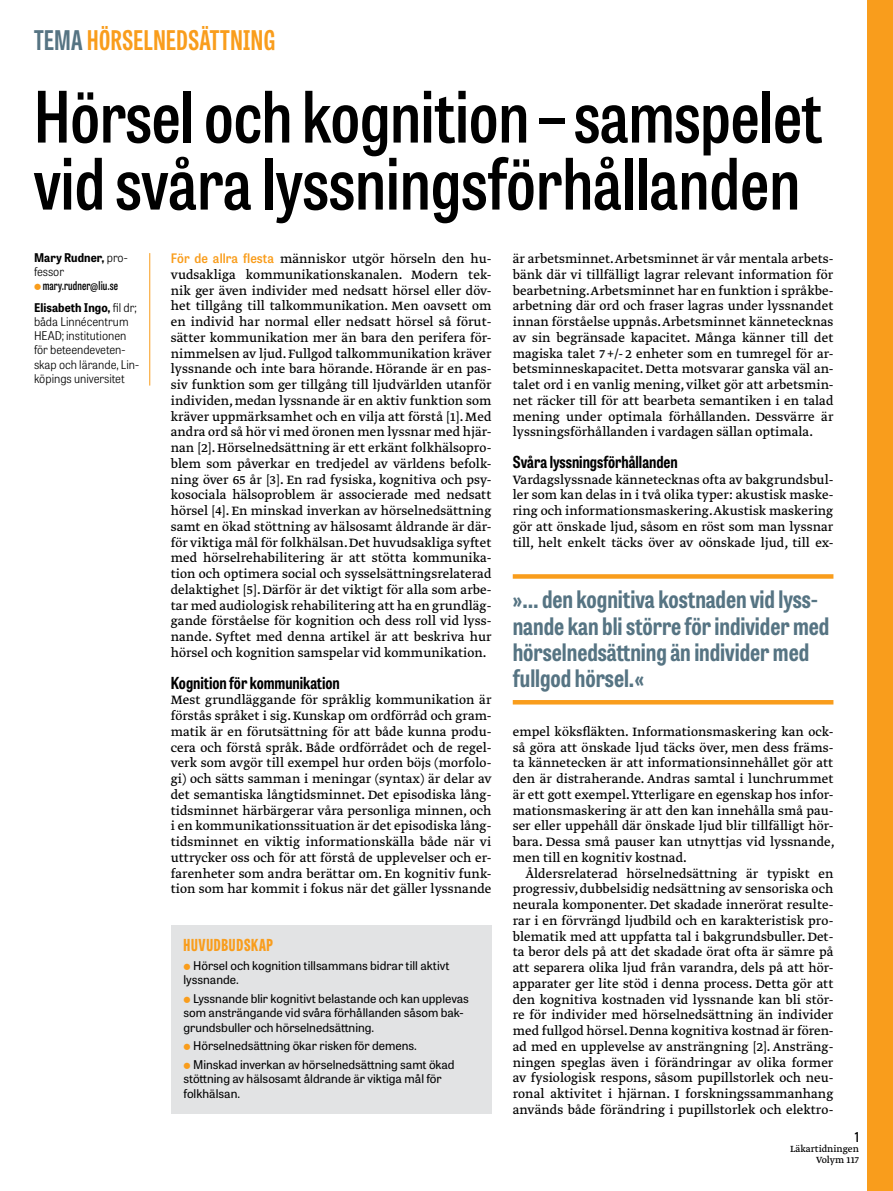
<style>
.page{position:relative;width:893px;height:1191px;background:#fff}
.page>*{position:absolute;margin:0;border:0;box-sizing:border-box;transform-origin:0 0}
.t1{font:600 70.5px/67.1px "Tablet Gothic Condensed";letter-spacing:-.005em;color:#000}
.t2{font:700 27px "Tablet Gothic Compressed";letter-spacing:.02em;color:#f99d1c}
.t3{font:700 24px/26.2px "Tablet Gothic Condensed";color:#567483}
.t4{font:700 16.5px "Tablet Gothic Condensed";color:#000}
.t5{font:800 16.5px "Tablet Gothic Compressed";letter-spacing:.045em;color:#f99d1c}
.t6{font:14.25px/15.8px "Greta Text Pro Regular Min";color:#000;text-align:justify}
.t7{font:600 13.5px "Tablet Gothic Condensed";color:#000}
.t8{font:12px/14.4px "Tablet Gothic";color:#000}
.t9{font:300 12px/14.2px "Tablet Gothic Narrow";color:#000}
.t10{font:700 12px/14.2px "Tablet Gothic Narrow";letter-spacing:.005em;color:#000}
.t11{font:600 12px "Tablet Gothic Compressed";letter-spacing:.01em;color:#000}
.t12{font:10.5px/10.5px "Greta Text Pro";color:#000;text-align:right}
.s1{color:#567483}
.s2{font-family:"Tablet Gothic Narrow";font-weight:600;font-size:13.05px;color:#f99d1c}
.s3{font-weight:300}
.s4{font-weight:700}
</style>
<div class="page">
<div style="left:867px;top:0;width:26px;height:1191px;background:#f99d1c"></div>
<hr style="left:149px;top:253px;width:1px;height:132px;background:#f99d1c">
<div style="left:171px;top:926px;width:320px;height:188px;background:#e2e3e4"></div>
<svg style="left:513px;top:574px;width:320px;height:4px"></svg>
<hr style="left:513px;top:700px;width:320px;height:4px;background:#f99d1c">
<h2 class="t2" style="left:34px;top:22px;width:243px"><span class="s1">TEMA</span> HÖRSELNEDSÄTTNING</h2>
<h1 class="t1" style="left:34px;top:81px;width:790px">Hörsel och kognition – samspelet vid svåra lyssningsförhållanden</h1>
<p class="t6" style="left:171px;top:251px;width:322px"><span class="s2">För de allra flesta</span> människor utgör hörseln den hu&shy;vudsakliga kommunikationskanalen. Modern tek&shy;nik ger även individer med nedsatt hörsel eller döv&shy;het tillgång till talkommunikation. Men oavsett om en individ har normal eller nedsatt hörsel så förut&shy;sätter kommunikation mer än bara den perifera för&shy;nimmelsen av ljud. Fullgod talkommunikation kräver lyssnande och inte bara hörande. Hörande är en pas&shy;siv funktion som ger tillgång till ljudvärlden utanför individen, medan lyssnande är en aktiv funktion som kräver uppmärksamhet och en vilja att förstå [1]. Med andra ord så hör vi med öronen men lyssnar med hjär&shy;nan [2]. Hörselnedsättning är ett erkänt folkhälsopro&shy;blem som påverkar en tredjedel av världens befolk&shy;ning över 65 år [3]. En rad fysiska, kognitiva och psy&shy;kosociala hälsoproblem är associerade med nedsatt hörsel [4]. En minskad inverkan av hörselnedsättning samt en ökad stöttning av hälsosamt åldrande är där&shy;för viktiga mål för folkhälsan. Det huvudsakliga syftet med hörselrehabilitering är att stötta kommunika&shy;tion och optimera social och sysselsättningsrelaterad delaktighet [5]. Därför är det viktigt för alla som arbe&shy;tar med audiologisk rehabilitering att ha en grundläg&shy;gande förståelse för kognition och dess roll vid lyss&shy;nande. Syftet med denna artikel är att beskriva hur hörsel och kognition samspelar vid kommunikation.</p>
<p class="t4" style="left:171px;top:671px;width:171px">Kognition för kommunikation</p>
<p class="t6" style="left:171px;top:692px;width:322px">Mest grundläggande för språklig kommunikation är förstås språket i sig. Kunskap om ordförråd och gram&shy;matik är en förutsättning för att både kunna produ&shy;cera och förstå språk. Både ordförrådet och de regel&shy;verk som avgör till exempel hur orden böjs (morfolo&shy;gi) och sätts samman i meningar (syntax) är delar av det semantiska långtidsminnet. Det episodiska lång&shy;tidsminnet härbärgerar våra personliga minnen, och i en kommunikationssituation är det episodiska lång&shy;tidsminnet en viktig informationskälla både när vi uttrycker oss och för att förstå de upplevelser och er&shy;farenheter som andra berättar om. En kognitiv funk&shy;tion som har kommit i fokus när det gäller lyssnande</p>
<p class="t6" style="left:513px;top:251px;width:322px">är arbetsminnet.Arbetsminnet är vår mentala arbets&shy;bänk där vi tillfälligt lagrar relevant information för bearbetning.Arbetsminnet har en funktion i språkbe&shy;arbetning där ord och fraser lagras under lyssnandet innan förståelse uppnås. Arbetsminnet kännetecknas av sin begränsade kapacitet. Många känner till det magiska talet 7 +/- 2 enheter som en tumregel för ar&shy;betsminneskapacitet. Detta motsvarar ganska väl an&shy;talet ord i en vanlig mening, vilket gör att arbetsmin&shy;net räcker till för att bearbeta semantiken i en talad mening under optimala förhållanden. Dessvärre är lyssningsförhållanden i vardagen sällan optimala.</p>
<p class="t4" style="left:513px;top:450px;width:167px">Svåra lyssningsförhållanden</p>
<p class="t6" style="left:513px;top:472px;width:322px">Vardagslyssnade kännetecknas ofta av bakgrundsbul&shy;ler som kan delas in i två olika typer: akustisk maske&shy;ring och informationsmaskering.Akustisk maskering gör att önskade ljud, såsom en röst som man lyssnar till, helt enkelt täcks över av oönskade ljud, till ex-</p>
<p class="t10" style="left:34px;top:250px;width:95px">Mary Rudner, <span class="s3">pro&shy;fessor</span></p>
<p class="t11" style="left:43px;top:277px;width:77px">mary.rudner@liu.se</p>
<p class="t9" style="left:34px;top:300px;width:107px"><span class="s4">Elisabeth Ingo,</span> fil dr; båda Linnécentrum<br>HEAD; institutionen för beteendeveten&shy;skap och lärande, Lin&shy;köpings universitet</p>
<h3 class="t3" style="left:513px;top:586px;width:318px">»… den kognitiva kostnaden vid lyss&shy;nande kan bli större för individer med hörselnedsättning än individer med fullgod hörsel.«</h3>
<p class="t6" style="left:513px;top:724px;width:324px;text-align:left">empel köksfläkten. Informationsmaskering kan ock&shy;så göra att önskade ljud täcks över, men dess främs&shy;ta kännetecken är att informationsinnehållet gör att den är distraherande. Andras samtal i lunchrummet är ett gott exempel. Ytterligare en egenskap hos infor&shy;mationsmaskering är att den kan innehålla små pau&shy;ser eller uppehåll där önskade ljud blir tillfälligt hör&shy;bara. Dessa små pauser kan utnyttjas vid lyssnande, men till en kognitiv kostnad.</p>
<p class="t6" style="left:513px;top:866px;width:322px;text-indent:13px">Åldersrelaterad hörselnedsättning är typiskt en progressiv, dubbelsidig nedsättning av sensoriska och neurala komponenter. Det skadade innerörat resulte&shy;rar i en förvrängd ljudbild och en karakteristisk pro&shy;blematik med att uppfatta tal i bakgrundsbuller. Det&shy;ta beror dels på att det skadade örat ofta är sämre på att separera olika ljud från varandra, dels på att hör&shy;apparater ger lite stöd i denna process. Detta gör att den kognitiva kostnaden vid lyssnande kan bli stör&shy;re för individer med hörselnedsättning än individer med fullgod hörsel. Denna kognitiva kostnad är fören&shy;ad med en upplevelse av ansträngning [2]. Ansträng&shy;ningen speglas även i förändringar av olika former av fysiologisk respons, såsom pupillstorlek och neu&shy;ronal aktivitet i hjärnan. I forskningssammanhang används både förändring i pupillstorlek och elektro-</p>
<p class="t5" style="left:184px;top:933px;width:91px">HUVUDBUDSKAP</p>
<p class="t8" style="left:184px;top:957px;width:268px;text-indent:10px">Hörsel och kognition tillsammans bidrar till aktivt lyssnande.</p>
<p class="t8" style="left:184px;top:990px;width:287px;text-indent:10px">Lyssnande blir kognitivt belastande och kan upplevas som ansträngande vid svåra förhållanden såsom bak&shy;grundsbuller och hörselnedsättning.</p>
<p class="t8" style="left:193px;top:1036px;width:263px;line-height:18.6px">Hörselnedsättning ökar risken för demens.<br>Minskad inverkan av hörselnedsättning samt ökad</p>
<p class="t8" style="left:184px;top:1071px;width:260px">stöttning av hälsosamt åldrande är viktiga mål för folkhälsan.</p>
<p class="t7" style="left:855px;top:1127px;width:6px">1</p>
<p class="t12" style="left:790px;top:1144px;width:70px">Läkartidningen<br>Volym 117</p>
</div>
